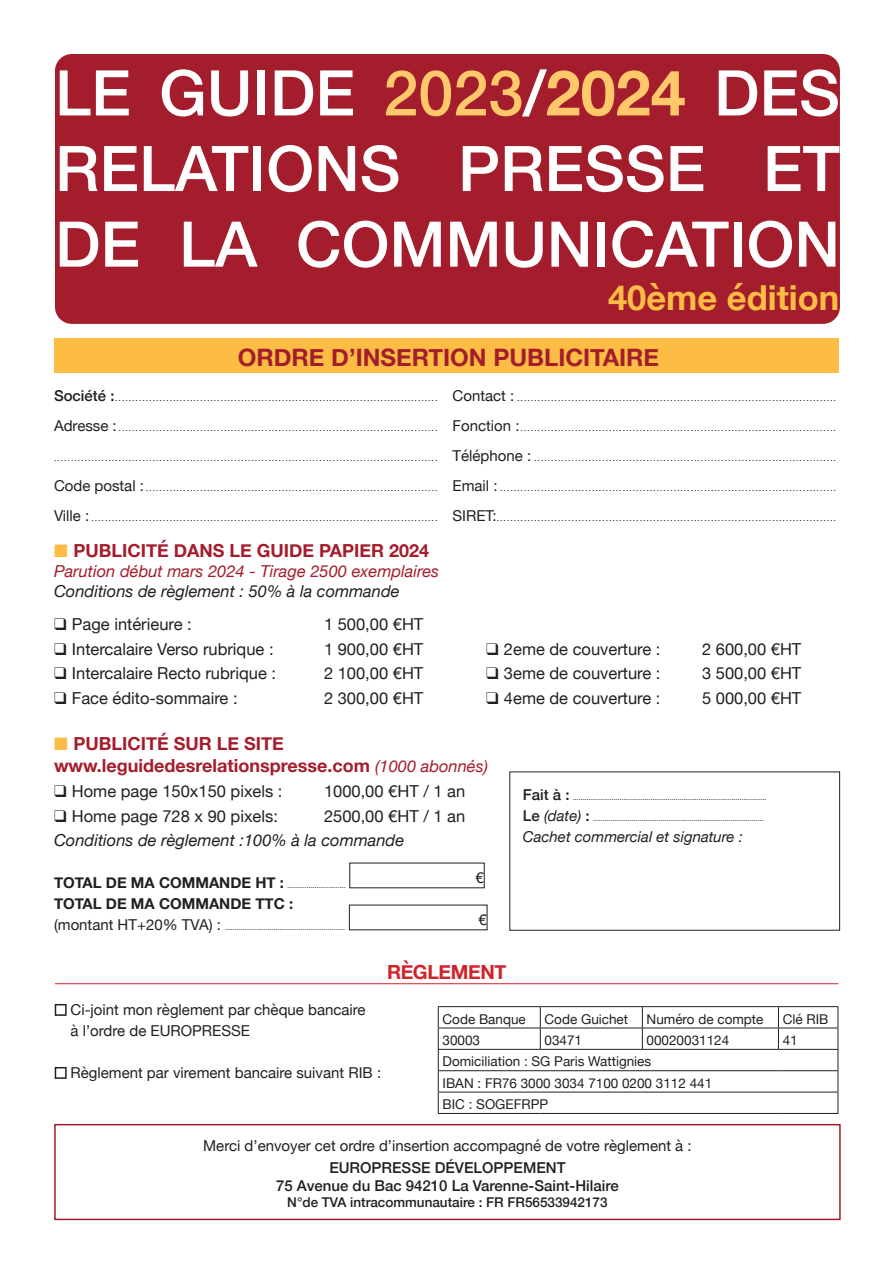
<style>
.page{position:relative;width:893px;height:1263px;background:#fff}
.page>*{position:absolute;margin:0;border:0;box-sizing:border-box;transform-origin:0 0}
.t1{font:500 63px/75.6px "Helvetica Neue";color:#fff;text-align:justify}
.t2{font:700 34.5px "Helvetica Neue";color:#fdbc43}
.t3{font:700 24px "Helvetica Neue";color:#a41d2c}
.t4{font:700 19.5px "Helvetica Neue";letter-spacing:-.02em;color:#d1232a}
.t5{font:700 18px/21.6px "Helvetica Neue";color:#a41d2c}
.t6{font:16.5px "Helvetica Neue";color:#231f20}
.t7{font:italic 16.5px "Helvetica Neue";color:#231f20}
.t8{font:italic 16.5px "Helvetica Neue";color:#a41d2c}
.t9{font:15px/21px "Helvetica Neue";color:#231f20}
.t10{font:500 15px/18px "Helvetica Neue";color:#231f20;text-align:center}
.t11{font:italic 15px "Helvetica Neue";color:#231f20}
.t12{font:700 15px "Helvetica Neue";color:#231f20}
.t13{font:13.5px/21.3px "Helvetica Neue";color:#231f20}
.t14{font:500 13.5px "Helvetica Neue";color:#231f20}
.t15{font:9px "Helvetica Neue";color:#231f20}
.t16{font:7.5px "Helvetica Neue";color:#231f20}
.s1{color:#fec86b}
.s2{font-weight:700;color:#fec86b}
.s3{font-weight:500;font-size:15px}
.s4{font-size:15px}
.s5{color:#fdbc43}
.s6{font-weight:400;font-style:italic;font-size:16.5px}
.s7{font-weight:700;font-size:15px}
.s8{font-style:italic;font-size:15px}
</style>
<div class="page">
<div style="left:55px;top:54px;width:785px;height:270px;background:#a41d2c;border-radius:17px"></div>
<div style="left:54px;top:1124px;width:787px;height:96px;border:2px solid #a41d2c"></div>
<div style="left:54px;top:338px;width:785px;height:35px;background:#fdbc43"></div>
<hr style="left:55px;top:983px;width:783px;height:1px;background:#d1232a">
<hr style="left:438px;top:1006px;width:102px;height:1px;background:#231f20">
<hr style="left:540px;top:1006px;width:102px;height:1px;background:#231f20">
<hr style="left:642px;top:1006px;width:136px;height:1px;background:#231f20">
<hr style="left:778px;top:1006px;width:60px;height:1px;background:#231f20">
<svg style="left:438px;top:1007px;width:401px;height:106px"></svg>
<hr style="left:438px;top:1113px;width:102px;height:1px;background:#231f20">
<hr style="left:540px;top:1113px;width:102px;height:1px;background:#231f20">
<hr style="left:642px;top:1113px;width:136px;height:1px;background:#231f20">
<hr style="left:778px;top:1113px;width:60px;height:1px;background:#231f20">
<h1 class="t1" style="left:55px;top:50px;width:786px">LE GUIDE <span class="s1">2023</span>/<span class="s2">2024</span> DES RELATIONS PRESSE ET DE LA COMMUNICATION</h1>
<h2 class="t2" style="left:608px;top:271px;width:233px">40ème édition</h2>
<h3 class="t3" style="left:238px;top:339px;width:423px">ORDRE D’INSERTION PUBLICITAIRE</h3>
<p class="t15" style="left:54px;top:392px;width:385px"><span class="s3">Société :</span>...............................................................................................</p>
<p class="t15" style="left:54px;top:422px;width:385px"><span class="s4">Adresse :</span>..............................................................................................</p>
<p class="t15" style="left:54px;top:451px;width:385px">.................................................................................................................</p>
<p class="t15" style="left:54px;top:482px;width:385px"><span class="s4">Code postal :</span>......................................................................................</p>
<p class="t15" style="left:54px;top:512px;width:385px"><span class="s4">Ville :</span> ......................................................................................................</p>
<p class="t15" style="left:453px;top:391px;width:385px"><span class="s4">Contact :</span> ..............................................................................................</p>
<p class="t15" style="left:453px;top:421px;width:385px"><span class="s4">Fonction :</span>.............................................................................................</p>
<p class="t15" style="left:453px;top:451px;width:385px"><span class="s4">Téléphone :</span> .........................................................................................</p>
<p class="t15" style="left:453px;top:481px;width:385px"><span class="s4">Email :</span> ...................................................................................................</p>
<p class="t15" style="left:453px;top:511px;width:385px"><span class="s4">SIRET:</span>....................................................................................................</p>
<h3 class="t5" style="left:54px;top:540px;width:377px"><span class="s5">■</span> PUBLICITÉ DANS LE GUIDE PAPIER 2024</h3>
<h3 class="t8" style="left:54px;top:559px;width:387px">Parution début mars 2024 - Tirage 2500 exemplaires</h3>
<h3 class="t7" style="left:54px;top:579px;width:347px">Conditions de règlement : 50% à la commande</h3>
<h3 class="t6" style="left:54px;top:612px;width:139px">❑ Page intérieure :</h3>
<h3 class="t6" style="left:324px;top:612px;width:101px">1 500,00 €HT</h3>
<h3 class="t6" style="left:54px;top:637px;width:221px">❑ Intercalaire Verso rubrique :</h3>
<h3 class="t6" style="left:324px;top:637px;width:101px">1 900,00 €HT</h3>
<h3 class="t6" style="left:486px;top:637px;width:176px">❑ 2eme de couverture :</h3>
<h3 class="t6" style="left:702px;top:637px;width:101px">2 600,00 €HT</h3>
<h3 class="t6" style="left:54px;top:661px;width:224px">❑ Intercalaire Recto rubrique :</h3>
<h3 class="t6" style="left:324px;top:661px;width:101px">2 100,00 €HT</h3>
<h3 class="t6" style="left:486px;top:661px;width:176px">❑ 3eme de couverture :</h3>
<h3 class="t6" style="left:702px;top:661px;width:101px">3 500,00 €HT</h3>
<h3 class="t6" style="left:54px;top:686px;width:185px">❑ Face édito-sommaire :</h3>
<h3 class="t6" style="left:324px;top:686px;width:101px">2 300,00 €HT</h3>
<h3 class="t6" style="left:486px;top:686px;width:176px">❑ 4eme de couverture :</h3>
<h3 class="t6" style="left:702px;top:686px;width:101px">5 000,00 €HT</h3>
<h3 class="t5" style="left:54px;top:734px;width:435px"><span class="s5">■</span> PUBLICITÉ SUR LE SITE www.leguidedesrelationspresse.com <span class="s6">(1000 abonnés)</span></h3>
<h3 class="t6" style="left:54px;top:779px;width:230px">❑ Home page 150x150 pixels :</h3>
<h3 class="t6" style="left:324px;top:779px;width:143px">1000,00 €HT / 1 an</h3>
<h3 class="t6" style="left:54px;top:804px;width:225px">❑ Home page 728 x 90 pixels:</h3>
<h3 class="t6" style="left:324px;top:804px;width:143px">2500,00 €HT / 1 an</h3>
<h3 class="t7" style="left:54px;top:828px;width:352px">Conditions de règlement :100% à la commande</h3>
<p class="t16" style="left:54px;top:880px;width:293px"><span class="s7">TOTAL DE MA COMMANDE HT :</span> ..............................</p>
<h3 class="t9" style="left:475px;top:867px;width:10px">€</h3>
<h3 class="t12" style="left:54px;top:892px;width:241px">TOTAL DE MA COMMANDE TTC :</h3>
<p class="t16" style="left:54px;top:922px;width:293px"><span class="s4">(montant HT+20% TVA) :</span> ..............................................................</p>
<h3 class="t9" style="left:478px;top:909px;width:10px">€</h3>
<p class="t16" style="left:523px;top:791px;width:245px"><span class="s3">Fait à :</span> ....................................................................................................</p>
<p class="t16" style="left:523px;top:812px;width:242px"><span class="s3">Le</span> <span class="s8">(date)</span> <span class="s3">:</span> ........................................................................................</p>
<h3 class="t11" style="left:523px;top:825px;width:222px">Cachet commercial et signature :</h3>
<h3 class="t4" style="left:387px;top:957px;width:121px">RÈGLEMENT</h3>
<h3 class="t9" style="left:71px;top:1000px;width:297px;text-indent:-16px">■ Ci-joint mon règlement par chèque bancaire à l’ordre de EUROPRESSE</h3>
<h3 class="t9" style="left:55px;top:1063px;width:328px">■ Règlement par virement bancaire suivant RIB :</h3>
<h3 class="t13" style="left:442px;top:1009px;width:85px">Code Banque</h3>
<h3 class="t13" style="left:545px;top:1009px;width:85px">Code Guichet</h3>
<h3 class="t13" style="left:647px;top:1009px;width:118px">Numéro de compte</h3>
<h3 class="t13" style="left:783px;top:1009px;width:47px">Clé RIB</h3>
<h3 class="t13" style="left:442px;top:1030px;width:39px">30003</h3>
<h3 class="t13" style="left:545px;top:1030px;width:39px">03471</h3>
<h3 class="t13" style="left:647px;top:1030px;width:84px">00020031124</h3>
<h3 class="t13" style="left:783px;top:1030px;width:17px">41</h3>
<h3 class="t13" style="left:442px;top:1052px;width:271px">Domiciliation : SG Paris Wattignies<br>IBAN : FR76 3000 3034 7100 0200 3112 441<br>BIC : SOGEFRPP</h3>
<h3 class="t9" style="left:203px;top:1136px;width:490px">Merci d’envoyer cet ordre d’insertion accompagné de votre règlement à :</h3>
<h3 class="t10" style="left:276px;top:1158px;width:344px">EUROPRESSE DÉVELOPPEMENT<br>75 Avenue du Bac 94210 La Varenne-Saint-Hilaire</h3>
<h3 class="t14" style="left:287px;top:1192px;width:322px">N°de TVA intracommunautaire : FR FR56533942173</h3>
</div>
